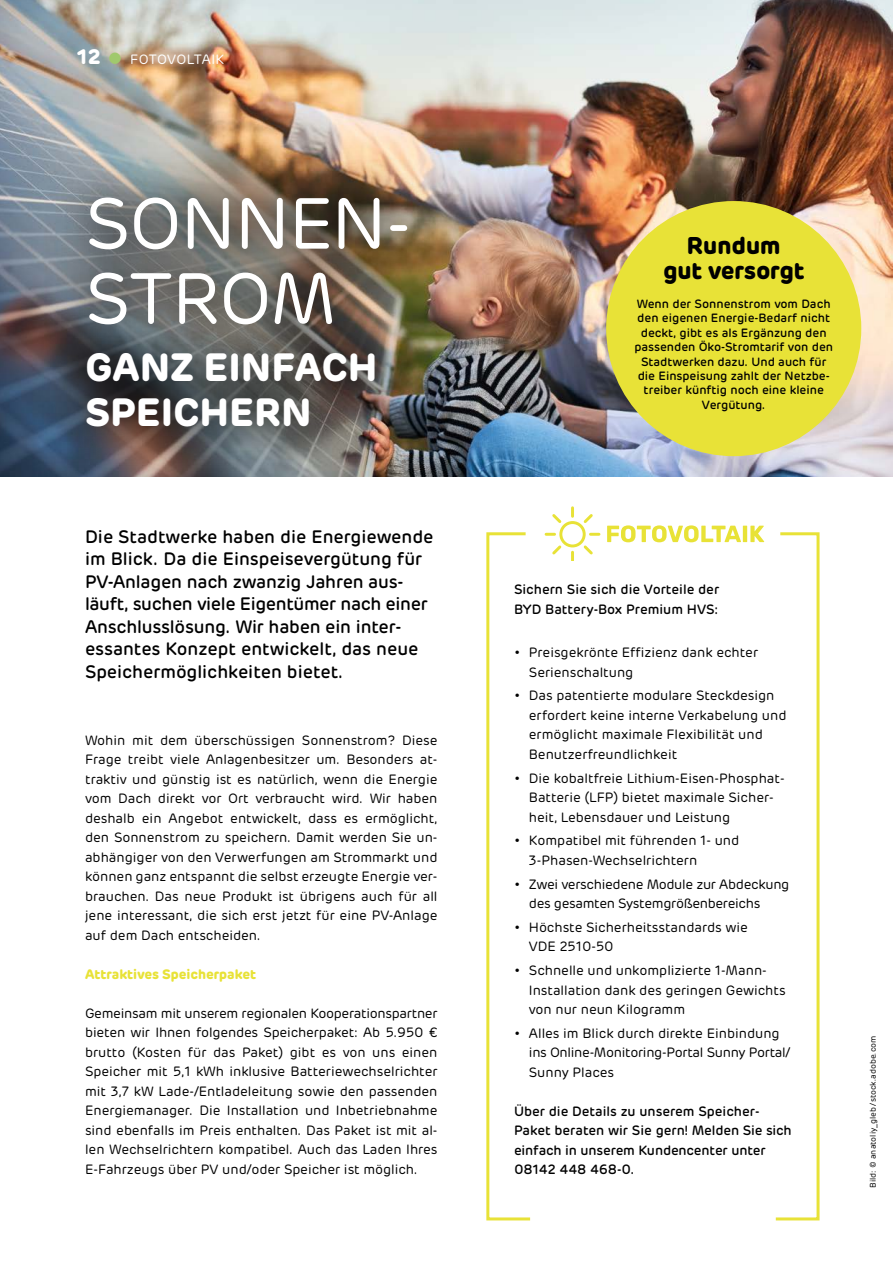
<style>
.page{position:relative;width:893px;height:1263px;background:#fff}
.page>*{position:absolute;margin:0;border:0;box-sizing:border-box;transform-origin:0 0}
.t1{font:72px "Rubrik";color:#fff}
.t2{font:700 39px/45px "Rubrik";letter-spacing:.01em;color:#fff}
.t3{font:700 24px/25.5px "Rubrik";color:#000;text-align:center}
.t4{font:700 21px "Rubrik";color:#fff}
.t5{font:500 18px/22.5px "Rubrik";letter-spacing:-.005em;color:#000}
.t6{font:13.5px/19.5px "Rubrik";color:#000}
.t7{font:500 13.5px/19.5px "Rubrik";color:#000}
.t8{font:13.5px/19.5px "Rubrik";letter-spacing:-.02em;color:#000}
.t9{font:700 13.5px "Rubrik";color:#e8e237}
.t10{font:13.5px "Rubrik";color:#fff}
.t11{font:500 12px/14.4px "Rubrik";color:#000;text-align:center}
.t12{font:8.25px "Rubrik";color:#000}
.s1{font-weight:400;font-size:45px;color:#a0c96d}
</style>
<div class="page">
<img style="left:0;top:0;width:893px;height:476px">
<img style="left:42px;top:151px;width:407px;height:321px">
<div style="left:606px;top:201px;width:255px;height:255px;background:#e8e237;border-radius:50%"></div>
<svg style="left:545px;top:506px;width:219px;height:55px"></svg>
<svg style="left:775px;top:532px;width:45px;height:689px"></svg>
<svg style="left:486px;top:532px;width:45px;height:689px"></svg>
<h3 class="t4" style="left:77px;top:43px;width:51px">12<span class="s1">•</span></h3>
<p class="t10" style="left:130px;top:51px;width:18px">Fotovoltaik</p>
<h1 class="t1" style="left:85px;top:181px;width:94px">Sonnen</h1>
<h1 class="t1" style="left:85px;top:256px;width:50px">strom</h1>
<h2 class="t2" style="left:85px;top:345px;width:294px">ganz einfach speichern</h2>
<h1 class="t1" style="left:386px;top:181px;width:26px">-</h1>
<p class="t5" style="left:85px;top:525px;width:350px">Die Stadtwerke haben die Energiewende im Blick. Da die Einspeisevergütung für PV-Anlagen nach zwanzig Jahren aus&shy;läuft, suchen viele Eigentümer nach einer -Anschlusslösung. Wir haben ein inter&shy;essantes Konzept entwickelt, das neue Speichermöglichkeiten bietet.</p>
<p class="t6" style="left:85px;top:730px;width:354px;text-align:justify">Wohin mit dem überschüssigen Sonnenstrom? Diese Frage treibt viele Anlagenbesitzer um. Besonders at&shy;traktiv und günstig ist es natürlich, wenn die Energie vom Dach direkt vor Ort verbraucht wird. Wir haben deshalb ein Angebot entwickelt, dass es ermöglicht, den Sonnenstrom zu speichern. Damit werden Sie un&shy;abhängiger von den Verwerfungen am Strommarkt und können ganz entspannt die selbst erzeugte Energie ver&shy;brauchen. Das neue Produkt ist übrigens auch für all jene interessant, die sich erst jetzt für eine PV-Anlage auf dem Dach entscheiden.</p>
<p class="t9" style="left:85px;top:965px;width:173px">Attraktives Speicherpaket</p>
<p class="t6" style="left:85px;top:1003px;width:354px;text-align:justify">Gemeinsam mit unserem regionalen Kooperationspartner bieten wir Ihnen folgendes Speicherpaket: Ab 5.950 € brutto (Kosten für das Paket) gibt es von uns einen Speicher mit 5,1 kWh inklusive Batteriewechselrichter mit 3,7 kW Lade-/Entladeleitung sowie den passenden Energiemanager. Die Installation und Inbetriebnahme sind ebenfalls im Preis enthalten. Das Paket ist mit al&shy;len Wechselrichtern kompatibel. Auch das Laden Ihres E-Fahrzeugs über PV und/oder Speicher ist möglich.</p>
<h3 class="t3" style="left:663px;top:233px;width:143px">Rundum<br>gut versorgt</h3>
<p class="t11" style="left:634px;top:297px;width:200px">Wenn der Sonnenstrom vom Dach den eigenen Energie-Bedarf nicht deckt, gibt es als Ergänzung den passenden Öko-Stromtarif von den<br>Stadtwerken dazu. Und auch für die Einspeisung zahlt der Netzbe&shy;treiber künftig noch eine kleine<br>Vergütung.</p>
<p class="t7" style="left:514px;top:580px;width:207px">Sichern Sie sich die Vorteile der<br>BYD Battery-Box Premium HVS:</p>
<p class="t6" style="left:529px;top:643px;width:231px;text-indent:-15px">• Preisgekrönte Effizienz dank echter<br>Serienschaltung</p>
<p class="t6" style="left:529px;top:686px;width:259px;text-indent:-15px">• Das patentierte modulare Steckdesign erfordert keine interne Verkabelung und ermöglicht maximale Flexibilität und Benutzerfreundlichkeit</p>
<p class="t6" style="left:529px;top:768px;width:257px;text-indent:-15px">• Die kobaltfreie Lithium-Eisen-Phosphat-<br>Batterie (LFP) bietet maximale Sicher&shy;heit, Lebensdauer und Leistung</p>
<p class="t6" style="left:529px;top:831px;width:212px;text-indent:-15px">• Kompatibel mit führenden 1- und<br>3-Phasen-Wechselrichtern</p>
<p class="t8" style="left:529px;top:874px;width:262px;text-indent:-15px">• Zwei verschiedene Module zur Abdeckung des gesamten Systemgrößenbereichs</p>
<p class="t6" style="left:529px;top:918px;width:220px;text-indent:-15px">• Höchste Sicherheitsstandards wie<br>VDE 2510-50</p>
<p class="t6" style="left:529px;top:961px;width:258px;text-indent:-15px">• Schnelle und unkomplizierte 1-Mann-<br>Installation dank des geringen Gewichts von nur neun Kilogramm</p>
<p class="t6" style="left:529px;top:1024px;width:263px;text-indent:-15px">• Alles im Blick durch direkte Einbindung ins Online-Monitoring-Portal Sunny Portal/<br>Sunny Places</p>
<p class="t7" style="left:514px;top:1101px;width:279px">Über die Details zu unserem Speicher-Paket beraten wir Sie gern! Melden Sie sich einfach in unserem Kundencenter unter 08142 448 468-0.</p>
<p class="t12" style="left:868px;top:1187px;width:153px;rotate:-90deg">Bild: © anatoliy_gleb/ stock.adobe.com</p>
</div>
